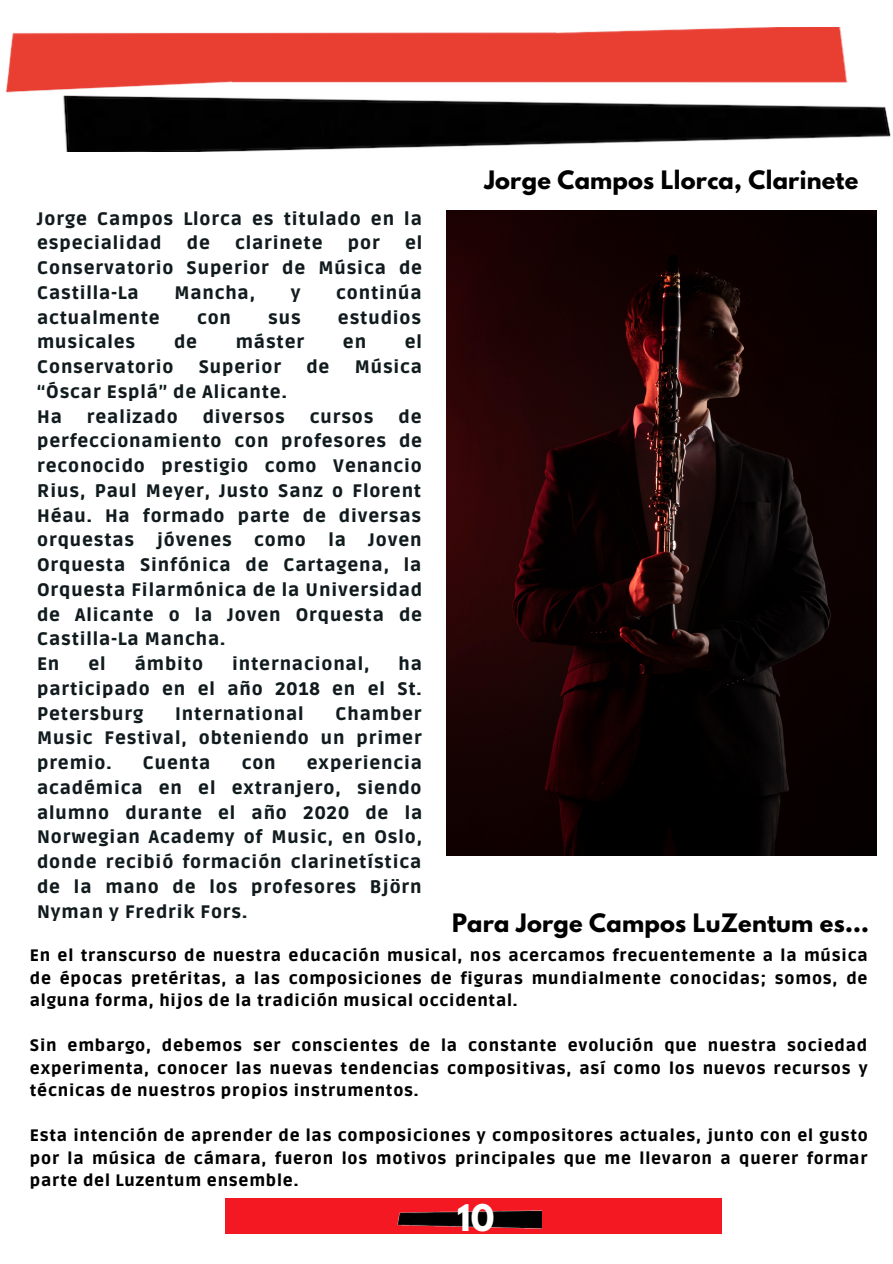
<style>
.page{position:relative;width:893px;height:1264px;background:#fff}
.page>*{position:absolute;margin:0;border:0;box-sizing:border-box;transform-origin:0 0}
.t1{font:700 32.55px "League Spartan";color:#fff}
.t2{font:700 22.5px "League Spartan";letter-spacing:.01em;color:#000}
.t3{font:900 18px/24.8px "Ruda";letter-spacing:.05em;color:#111b1e;text-align:justify}
.t4{font:900 16.5px/22.5px "Ruda";letter-spacing:.05em;color:#000;text-align:justify}
</style>
<div class="page">
<img style="left:6px;top:27px;width:885px;height:124px">
<img style="left:446px;top:211px;width:429px;height:644px">
<div style="left:226px;top:1198px;width:495px;height:36px;background:#f41823"></div>
<img style="left:397px;top:1210px;width:144px;height:19px">
<p class="t3" style="left:37px;top:207px;width:386px">Jorge Campos Llorca es titulado en la especialidad</p>
<p class="t3" style="left:37px;top:231px;width:386px;text-indent:368px">el Conservatorio Superior de Música de Castilla-La</p>
<p class="t3" style="left:187px;top:231px;width:25px">de</p>
<p class="t3" style="left:235px;top:231px;width:89px">clarinete</p>
<p class="t3" style="left:348px;top:231px;width:33px">por</p>
<p class="t3" style="left:174px;top:281px;width:82px">Mancha,</p>
<p class="t3" style="left:291px;top:281px;width:11px">y</p>
<p class="t3" style="left:336px;top:281px;width:87px">continúa</p>
<p class="t2" style="left:484px;top:169px;width:375px">Jorge Campos Llorca, Clarinete</p>
<p class="t3" style="left:37px;top:306px;width:124px">actualmente</p>
<p class="t3" style="left:197px;top:306px;width:35px">con</p>
<p class="t3" style="left:268px;top:306px;width:34px">sus</p>
<p class="t3" style="left:338px;top:306px;width:85px">estudios</p>
<p class="t3" style="left:37px;top:330px;width:100px">musicales</p>
<p class="t3" style="left:174px;top:330px;width:25px">de</p>
<p class="t3" style="left:236px;top:330px;width:70px">máster</p>
<p class="t3" style="left:343px;top:330px;width:25px">en</p>
<p class="t3" style="left:405px;top:330px;width:19px">el</p>
<p class="t3" style="left:37px;top:355px;width:138px">Conservatorio</p>
<p class="t3" style="left:199px;top:355px;width:84px">Superior</p>
<p class="t3" style="left:306px;top:355px;width:25px">de</p>
<p class="t3" style="left:354px;top:355px;width:69px">Música</p>
<p class="t3" style="left:37px;top:380px;width:251px">“Óscar Esplá” de Alicante.<br>Ha</p>
<p class="t3" style="left:37px;top:404px;width:386px;text-align:left;text-indent:361px">de perfeccionamiento con profesores de reconocido prestigio como Venancio<br>Rius, Paul Meyer, Justo Sanz o Florent<br>Héau. Ha formado parte de diversas orquestas jóvenes como la Joven<br>Orquesta Sinfónica de Cartagena, la<br>Orquesta Filarmónica de la Universidad de Alicante o la Joven Orquesta de<br>Castilla-La Mancha.<br>En</p>
<p class="t3" style="left:87px;top:404px;width:92px">realizado</p>
<p class="t3" style="left:203px;top:404px;width:84px">diversos</p>
<p class="t3" style="left:310px;top:404px;width:65px">cursos</p>
<p class="t3" style="left:88px;top:652px;width:19px">el</p>
<p class="t3" style="left:135px;top:652px;width:70px">ámbito</p>
<p class="t3" style="left:232px;top:652px;width:139px">internacional,</p>
<p class="t3" style="left:37px;top:652px;width:386px;text-indent:361px">ha participado en el año 2018 en el St.<br>Petersburg</p>
<p class="t3" style="left:37px;top:701px;width:386px;text-indent:298px">Chamber Music Festival, obteniendo un primer premio.</p>
<p class="t3" style="left:175px;top:701px;width:130px">International</p>
<p class="t3" style="left:37px;top:751px;width:386px;text-indent:270px">experiencia académica en el extranjero, siendo alumno durante el año 2020 de la Norwegian Academy of Music, en Oslo, donde recibió formación clarinetística de la mano de los profesores Björn Nyman y Fredrik Fors.</p>
<p class="t4" style="left:30px;top:945px;width:839px">En el transcurso de nuestra educación musical, nos acercamos frecuentemente a la música de épocas pretéritas, a las composiciones de figuras mundialmente conocidas; somos, de alguna forma, hijos de la tradición musical occidental.</p>
<p class="t4" style="left:30px;top:1034px;width:839px">Sin embargo, debemos ser conscientes de la constante evolución que nuestra sociedad experimenta, conocer las nuevas tendencias compositivas, así como los nuevos recursos y técnicas de nuestros propios instrumentos.</p>
<p class="t4" style="left:30px;top:1124px;width:839px">Esta intención de aprender de las composiciones y compositores actuales, junto con el gusto por la música de cámara, fueron los motivos principales que me llevaron a querer formar parte del Luzentum ensemble.</p>
<p class="t3" style="left:143px;top:751px;width:69px">Cuenta</p>
<p class="t3" style="left:242px;top:751px;width:35px">con</p>
<p class="t2" style="left:452px;top:911px;width:418px">Para Jorge Campos LuZentum es...</p>
<h1 class="t1" style="left:457px;top:1201px;width:39px">10</h1>
</div>
